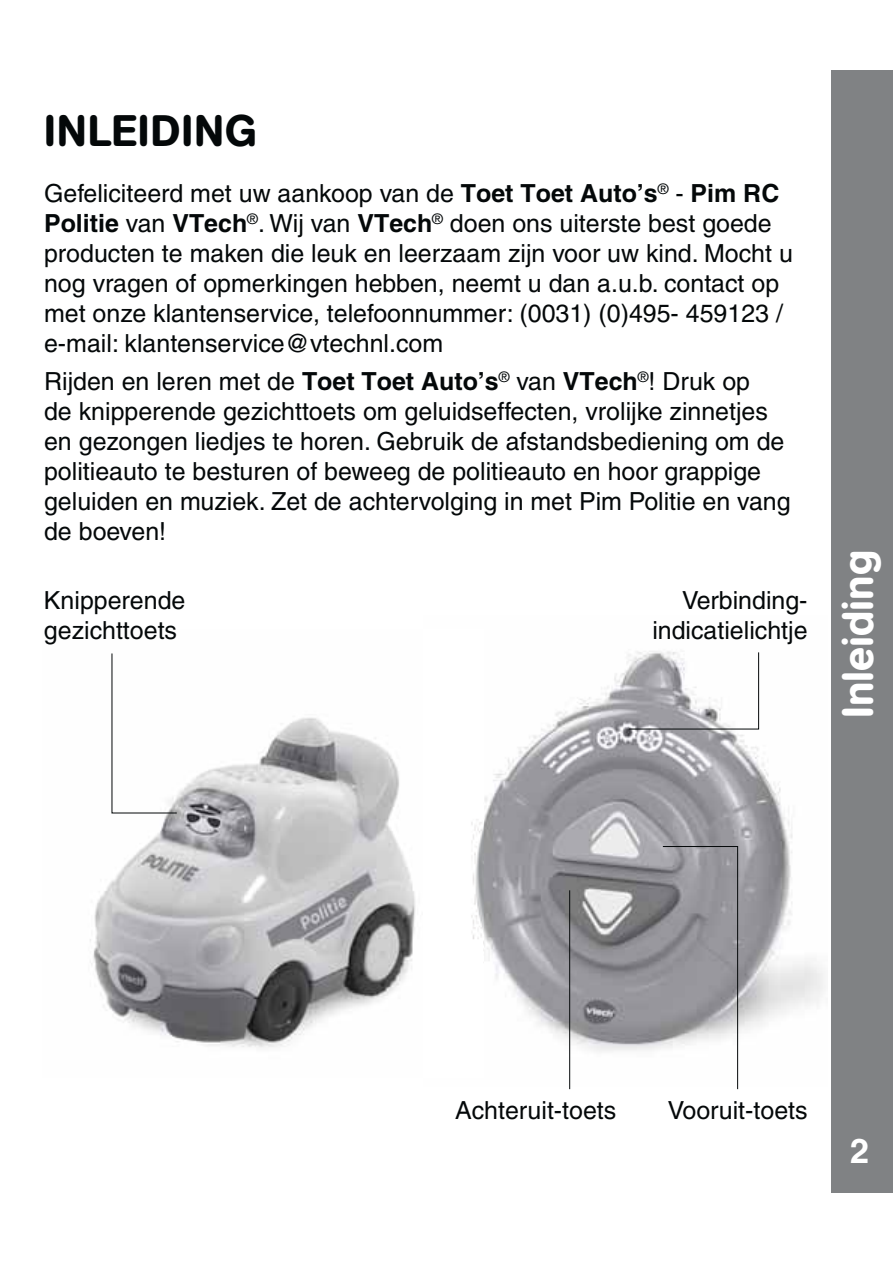
<style>
.page{position:relative;width:893px;height:1263px;background:#fff}
.page>*{position:absolute;margin:0;border:0;box-sizing:border-box;transform-origin:0 0}
.t1{font:500 43.65px "AG Book Rounded";letter-spacing:.02em;color:#040809}
.t2{font:500 43.65px "AG Book Rounded";color:#fff}
.t3{font:700 34.35px "Helvetica";color:#fff}
.t4{font:500 24.9px/30px "Helvetica";color:#040809}
.s1{font-weight:700}
</style>
<div class="page">
<div style="left:831px;top:70px;width:61px;height:1123px;background:#808284"></div>
<img style="left:483px;top:651px;width:342px;height:436px">
<img style="left:90px;top:717px;width:393px;height:331px">
<svg style="left:628px;top:652px;width:131px;height:78px"></svg>
<svg style="left:662px;top:846px;width:76px;height:244px"></svg>
<svg style="left:111px;top:653px;width:67px;height:161px"></svg>
<hr style="left:569px;top:890px;width:1px;height:199px;background:#040809">
<h1 class="t1" style="left:44px;top:114px;width:214px">INLEIDING</h1>
<p class="t4" style="left:44px;top:181px;width:750px">Gefeliciteerd met uw aankoop van de <span class="s1">Toet Toet Auto’s</span><sup>®</sup> - <span class="s1">Pim RC Politie</span> van <span class="s1">VTech</span><sup>®</sup>. Wij van <span class="s1">VTech</span><sup>®</sup> doen ons uiterste best goede producten te maken die leuk en leerzaam zijn voor uw kind. Mocht u nog vragen of opmerkingen hebben, neemt u dan a.u.b. contact op met onze klantenservice, telefoonnummer: (0031) (0)495- 459123 / e-mail: klantenservice@vtechnl.com</p>
<p class="t4" style="left:44px;top:369px;width:748px">Rijden en leren met de <span class="s1">Toet Toet Auto’s</span><sup>®</sup> van <span class="s1">VTech</span><sup>®</sup>! Druk op<br>de knipperende gezichttoets om geluidseffecten, vrolijke zinnetjes en gezongen liedjes te horen. Gebruik de afstandsbediening om de politieauto te besturen of beweeg de politieauto en hoor grappige geluiden en muziek. Zet de achtervolging in met Pim Politie en vang de boeven!</p>
<p class="t4" style="left:44px;top:587px;width:143px">Knipperende gezichttoets</p>
<p class="t4" style="left:652px;top:587px;width:157px;text-align:right">Verbinding&shy;indicatielichtje</p>
<h1 class="t2" style="left:841px;top:718px;width:170px;rotate:-90deg">Inleiding</h1>
<p class="t4" style="left:455px;top:1097px;width:163px">Achteruit-toets</p>
<p class="t4" style="left:668px;top:1097px;width:141px">Vooruit-toets</p>
<h2 class="t3" style="left:850px;top:1137px;width:21px">2</h2>
</div>
